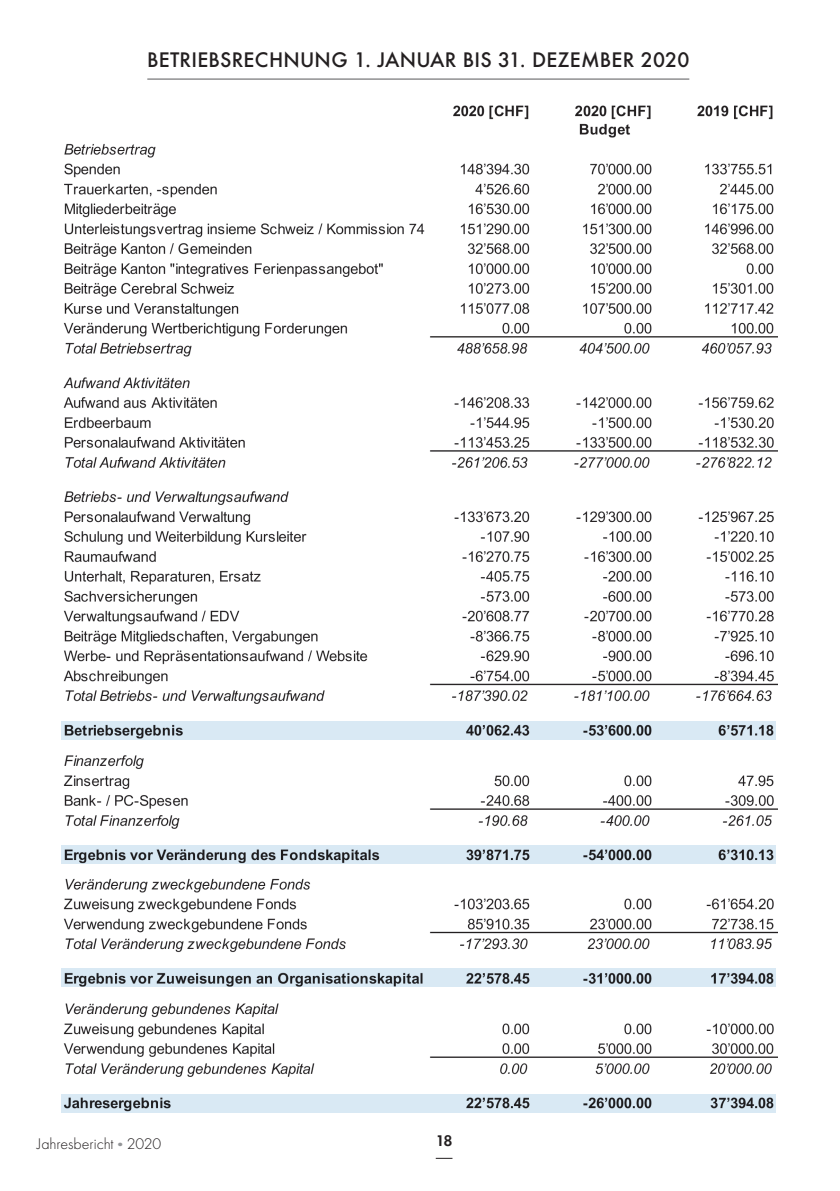
<style>
.page{position:relative;width:840px;height:1191px;background:#fff}
.page>*{position:absolute;margin:0;border:0;box-sizing:border-box;transform-origin:0 0}
.t1{font:500 19.4px "Futura";letter-spacing:.01em;color:#231f20}
.t2{font:300 16px "Futura PT";color:#231f20}
.t3{font:600 16px "Futura PT";color:#231f20}
</style>
<div class="page">
<img style="left:61px;top:105px;width:716px;height:1008px">
<hr style="left:147px;top:79px;width:542px;height:1px;background:#57585a">
<svg style="left:61px;top:721px;width:714px;height:18px;background:#c4d2dd"></svg>
<svg style="left:61px;top:845px;width:714px;height:18px;background:#bac7d1"></svg>
<svg style="left:61px;top:968px;width:714px;height:18px;background:#b4c1cb"></svg>
<svg style="left:61px;top:1094px;width:714px;height:18px;background:#c4d3dd"></svg>
<svg style="left:436px;top:1157px;width:16px;height:1px"></svg>
<p class="t1" style="left:147px;top:47px;width:543px">BETRIEBSRECHNUNG 1. JANUAR BIS 31. DEZEMBER 2020</p>
<p class="t2" style="left:37px;top:1134px;width:126px">Jahresbericht <sup>.</sup> 2020</p>
<p class="t3" style="left:435px;top:1131px;width:18px">18</p>
</div>
